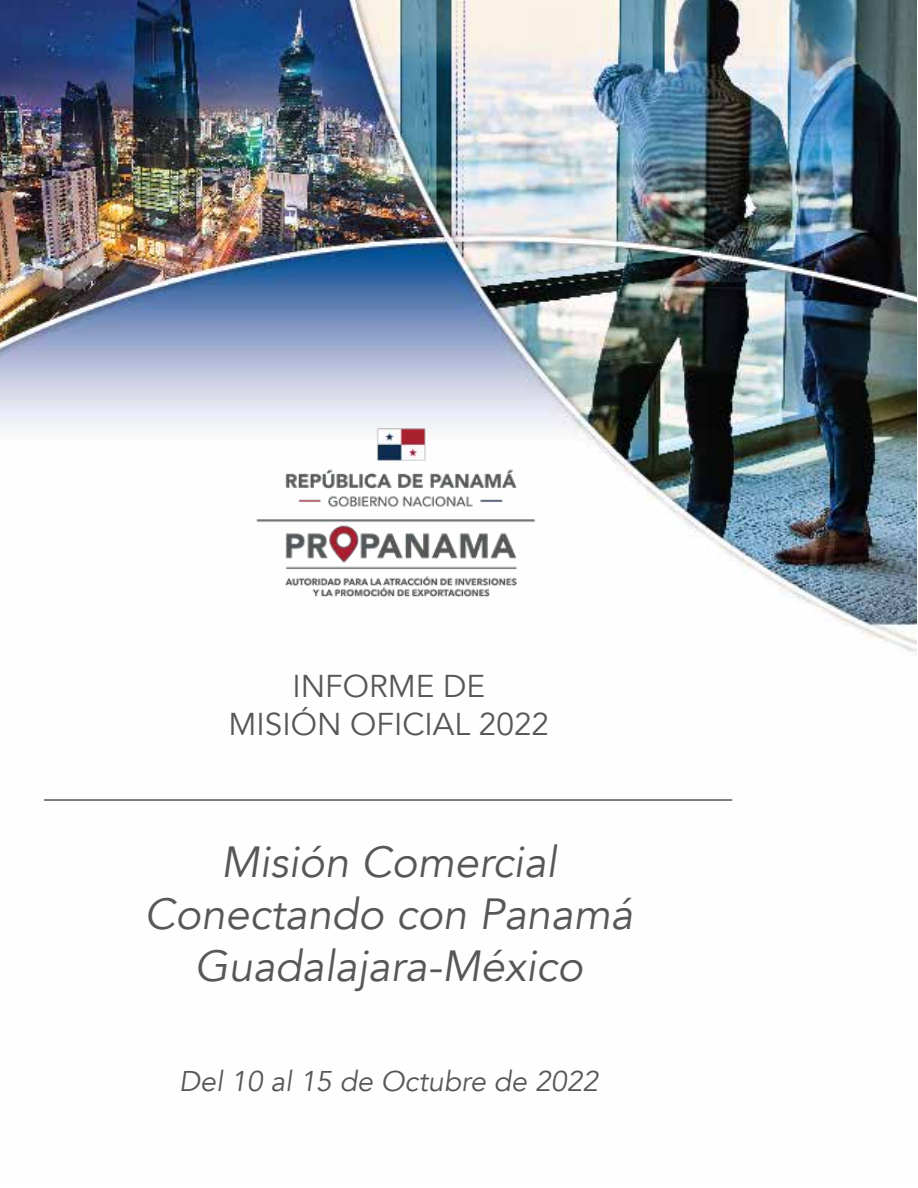
<style>
.page{position:relative;width:918px;height:1188px;background:#fff}
.page>*{position:absolute;margin:0;border:0;box-sizing:border-box;transform-origin:0 0}
.t1{font:italic 43.5px/52.2px "Avenir";color:#555759;text-align:center}
.t2{font:31.5px/37.8px "Avenir";color:#555759;text-align:center}
.t3{font:italic 28.5px "Avenir";color:#555759}
</style>
<div class="page">
<img style="left:0;top:0;width:917px;height:801px">
<img style="left:235px;top:394px;width:307px;height:227px">
<hr style="left:44px;top:799px;width:688px;height:2px;background:#555759">
<p class="t2" style="left:229px;top:668px;width:322px">INFORME DE<br>MISIÓN OFICIAL 2022</p>
<p class="t1" style="left:145px;top:836px;width:490px">Misión Comercial<br>Conectando con Panamá<br>Guadalajara-México</p>
<p class="t3" style="left:179px;top:1064px;width:421px">Del 10 al 15 de Octubre de 2022</p>
</div>
